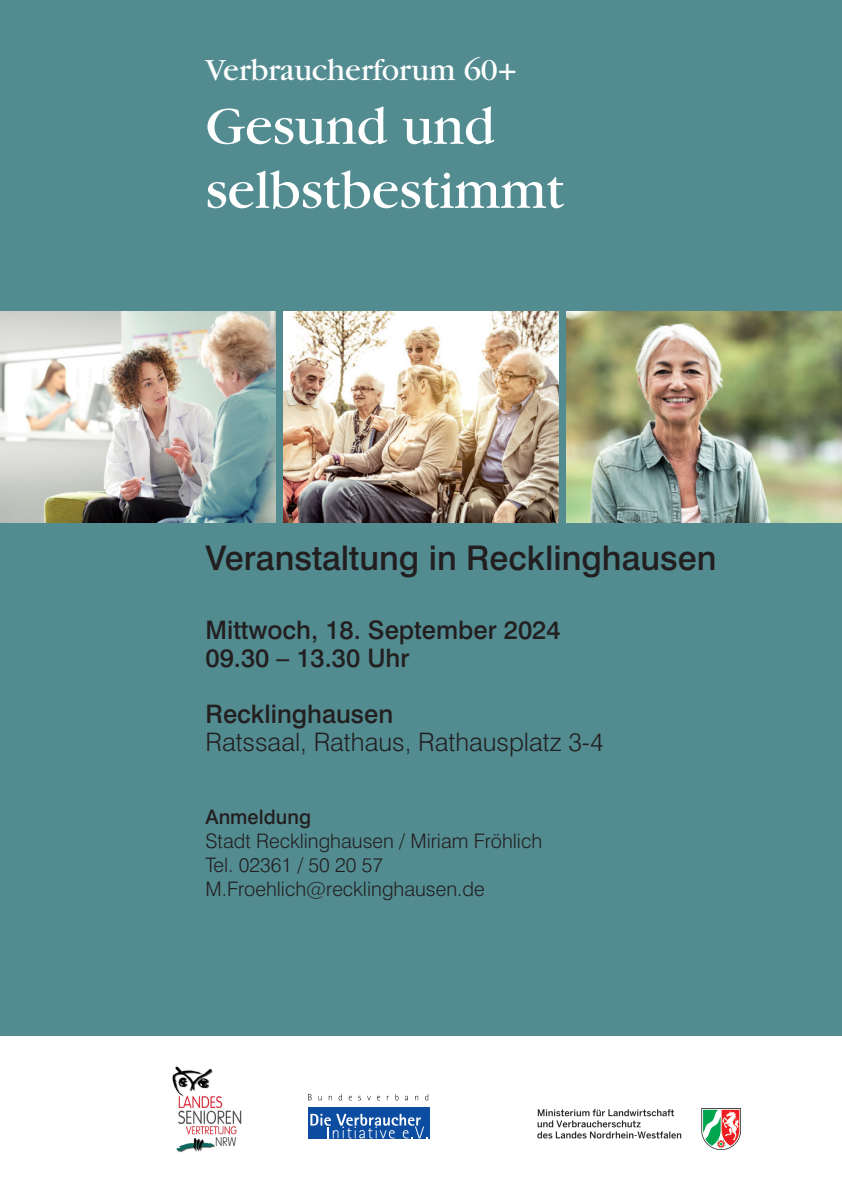
<style>
.page{position:relative;width:842px;height:1191px;background:#fff}
.page>*{position:absolute;margin:0;border:0;box-sizing:border-box;transform-origin:0 0}
.t1{font:56px/64px "Garamond";color:#fff}
.t2{font:500 34px "Swiss 721 BT";color:#231f20}
.t3{font:32px "Garamond";color:#fff}
.t4{font:500 25.5px/28px "Swiss 721 BT";color:#231f20}
.t5{font:300 25.5px "Swiss 721 BT";color:#231f20}
.t6{font:300 20px/24px "Swiss 721 BT";color:#231f20}
.t7{font:500 20px "Swiss 721 BT";color:#231f20}
</style>
<div class="page">
<div style="left:0;top:0;width:842px;height:1035px;background:#528c91"></div>
<div style="left:308px;top:1107px;width:121px;height:31px;background:#0d4da1"></div>
<svg style="left:310px;top:1113px;width:117px;height:25px"></svg>
<svg style="left:308px;top:1094px;width:4px;height:6px"></svg>
<svg style="left:339px;top:1094px;width:3px;height:6px"></svg>
<svg style="left:395px;top:1094px;width:3px;height:6px"></svg>
<svg style="left:405px;top:1095px;width:3px;height:5px"></svg>
<svg style="left:425px;top:1094px;width:3px;height:6px"></svg>
<img style="left:172px;top:1066px;width:70px;height:87px">
<img style="left:0;top:312px;width:275px;height:210px">
<img style="left:567px;top:312px;width:275px;height:210px">
<img style="left:283px;top:312px;width:276px;height:210px">
<img style="left:538px;top:1108px;width:202px;height:41px">
<h3 class="t3" style="left:206px;top:53px;width:313px">Verbraucherforum 60+</h3>
<h1 class="t1" style="left:206px;top:95px;width:360px">Gesund und selbstbestimmt</h1>
<h2 class="t2" style="left:206px;top:537px;width:512px">Veranstaltung in Recklinghausen</h2>
<p class="t4" style="left:206px;top:616px;width:357px">Mittwoch, 18. September 2024<br>09.30 – 13.30 Uhr</p>
<p class="t4" style="left:206px;top:700px;width:189px">Recklinghausen</p>
<p class="t5" style="left:206px;top:726px;width:400px">Ratssaal, Rathaus, Rathausplatz 3-4</p>
<p class="t7" style="left:206px;top:805px;width:107px">Anmeldung</p>
<p class="t6" style="left:206px;top:829px;width:338px">Stadt Recklinghausen / Miriam Fröhlich<br>Tel. 02361 / 50 20 57<br>M.Froehlich@recklinghausen.de</p>
</div>
